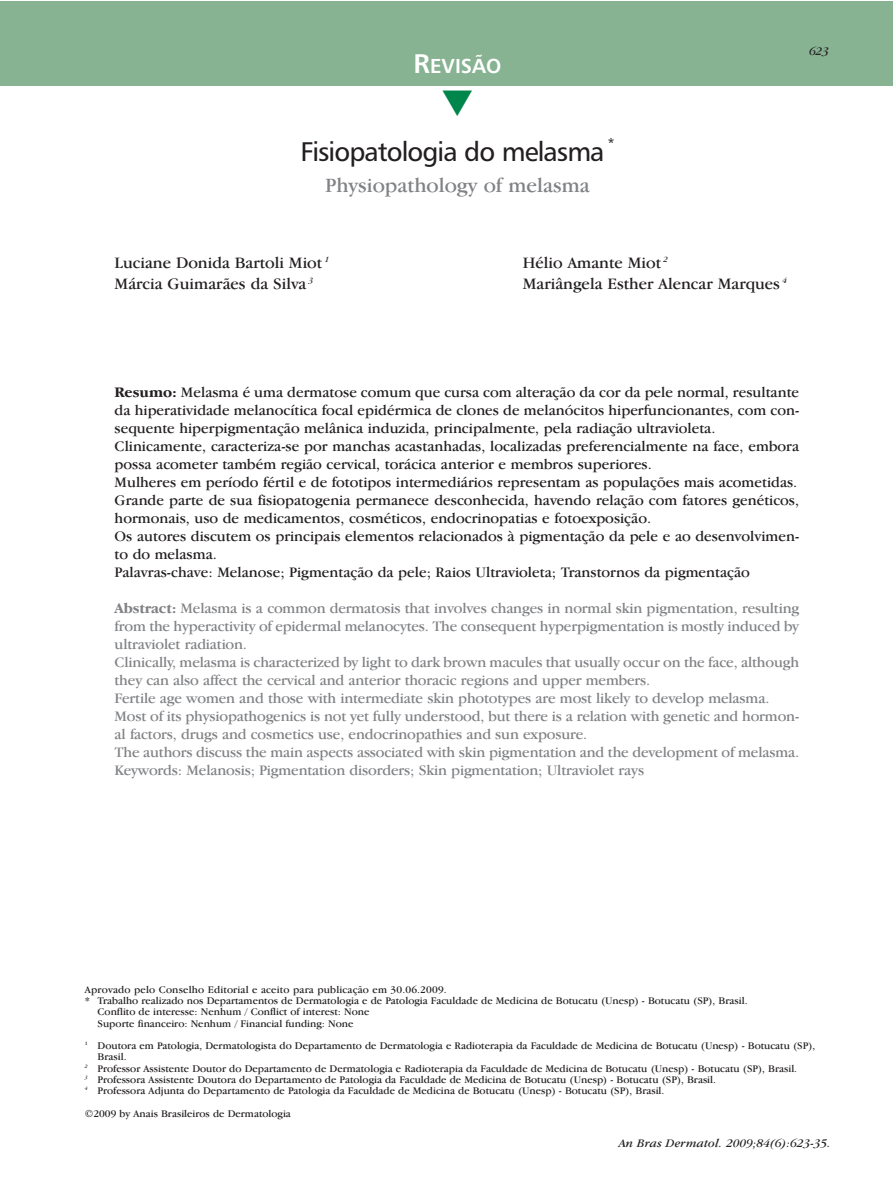
<style>
.page{position:relative;width:893px;height:1191px;background:#fff}
.page>*{position:absolute;margin:0;border:0;box-sizing:border-box;transform-origin:0 0}
.t1{font:27px "Humanist 777 BT Roman B";letter-spacing:-.035em;color:#231f20}
.t2{font:21px "Garamond IT Cby BT";color:#808285}
.t3{font:20.25px "Humanist 777 BT Bold B";color:#fff}
.t4{font:16.5px "Garamond IT Cby BT";color:#231f20}
.t5{font:15px/18px "Garamond IT Cby BT";color:#231f20}
.t6{font:15px/18px "Garamond IT Cby BT";letter-spacing:-.01em;color:#808285}
.t7{font:13.5px "Humanist 777 BT Roman B";color:#231f20}
.t8{font:italic 12px "Garamond IT Cby BT";letter-spacing:.015em;color:#231f20}
.t9{font:10.5px "Garamond IT Cby BT";color:#231f20}
.s1{font-size:27px}
.s2{font-weight:700}
</style>
<div class="page">
<div style="left:0;top:1px;width:892px;height:85px;background:#87b392"></div>
<h3 class="t3" style="left:414px;top:58px;width:89px"><span class="s1">R</span>EVISÃO</h3>
<p class="t8" style="left:809px;top:47px;width:21px">623</p>
<p class="t7" style="left:608px;top:138px;width:8px">*</p>
<h1 class="t1" style="left:300px;top:141px;width:306px">Fisiopatologia do melasma</h1>
<h2 class="t2" style="left:325px;top:178px;width:266px">Physiopathology of melasma</h2>
<p class="t4" style="left:115px;top:257px;width:216px">Luciane Donida Bartoli Miot <sup>1</sup></p>
<p class="t4" style="left:523px;top:257px;width:147px">Hélio Amante Miot <sup>2</sup></p>
<p class="t4" style="left:115px;top:278px;width:200px">Márcia Guimarães da Silva <sup>3</sup></p>
<p class="t4" style="left:523px;top:278px;width:266px">Mariângela Esther Alencar Marques <sup>4</sup></p>
<p class="t5" style="left:115px;top:384px;width:686px"><span class="s2">Resumo:</span> Melasma é uma dermatose comum que cursa com alteração da cor da pele normal, resultante da hiperatividade melanocítica focal epidérmica de clones de melanócitos hiperfuncionantes, com con&shy;sequente hiperpigmentação melânica induzida, principalmente, pela radiação ultravioleta.<br>Clinicamente, caracteriza-se por manchas acastanhadas, localizadas preferencialmente na face, embora possa acometer também região cervical, torácica anterior e membros superiores.<br>Mulheres em período fértil e de fototipos intermediários representam as populações mais acometidas.<br>Grande parte de sua fisiopatogenia permanece desconhecida, havendo relação com fatores genéticos, hormonais, uso de medicamentos, cosméticos, endocrinopatias e fotoexposição.<br>Os autores discutem os principais elementos relacionados à pigmentação da pele e ao desenvolvimen&shy;to do melasma.<br>Palavras-chave: Melanose; Pigmentação da pele; Raios Ultravioleta; Transtornos da pigmentação</p>
<p class="t6" style="left:115px;top:600px;width:686px"><span class="s2">Abstract:</span> Melasma is a common dermatosis that involves changes in normal skin pigmentation, resulting from the hyperactivity of epidermal melanocytes. The consequent hyperpigmentation is mostly induced by ultraviolet radiation.<br>Clinically, melasma is characterized by light to dark brown macules that usually occur on the face, although they can also affect the cervical and anterior thoracic regions and upper members.<br>Fertile age women and those with intermediate skin phototypes are most likely to develop melasma.<br>Most of its physiopathogenics is not yet fully understood, but there is a relation with genetic and hormon&shy;al factors, drugs and cosmetics use, endocrinopathies and sun exposure.<br>The authors discuss the main aspects associated with skin pigmentation and the development of melasma.<br>Keywords: Melanosis; Pigmentation disorders; Skin pigmentation; Ultraviolet rays</p>
<p class="t9" style="left:85px;top:985px;width:363px">Aprovado pelo Conselho Editorial e aceito para publicação em 30.06.2009.</p>
<p class="t9" style="left:85px;top:996px;width:664px">* Trabalho realizado nos Departamentos de Dermatologia e de Patologia Faculdade de Medicina de Botucatu (Unesp) - Botucatu (SP), Brasil.</p>
<p class="t9" style="left:98px;top:1008px;width:273px">Conflito de interesse: Nenhum / Conflict of interest: None</p>
<p class="t9" style="left:98px;top:1019px;width:257px">Suporte financeiro: Nenhum / Financial funding: None</p>
<p class="t9" style="left:85px;top:1041px;width:732px"><sup>1</sup> Doutora em Patologia, Dermatologista do Departamento de Dermatologia e Radioterapia da Faculdade de Medicina de Botucatu (Unesp) - Botucatu (SP),</p>
<p class="t9" style="left:98px;top:1053px;width:30px">Brasil.</p>
<p class="t9" style="left:85px;top:1064px;width:714px"><sup>2</sup> Professor Assistente Doutor do Departamento de Dermatologia e Radioterapia da Faculdade de Medicina de Botucatu (Unesp) - Botucatu (SP), Brasil.</p>
<p class="t9" style="left:85px;top:1075px;width:633px"><sup>3</sup> Professora Assistente Doutora do Departamento de Patologia da Faculdade de Medicina de Botucatu (Unesp) - Botucatu (SP), Brasil.</p>
<p class="t9" style="left:85px;top:1086px;width:581px"><sup>4</sup> Professora Adjunta do Departamento de Patologia da Faculdade de Medicina de Botucatu (Unesp) - Botucatu (SP), Brasil.</p>
<p class="t9" style="left:85px;top:1109px;width:208px">©2009 by Anais Brasileiros de Dermatologia</p>
<p class="t8" style="left:619px;top:1138px;width:213px">An Bras Dermatol. 2009;84(6):623-35.</p>
</div>
